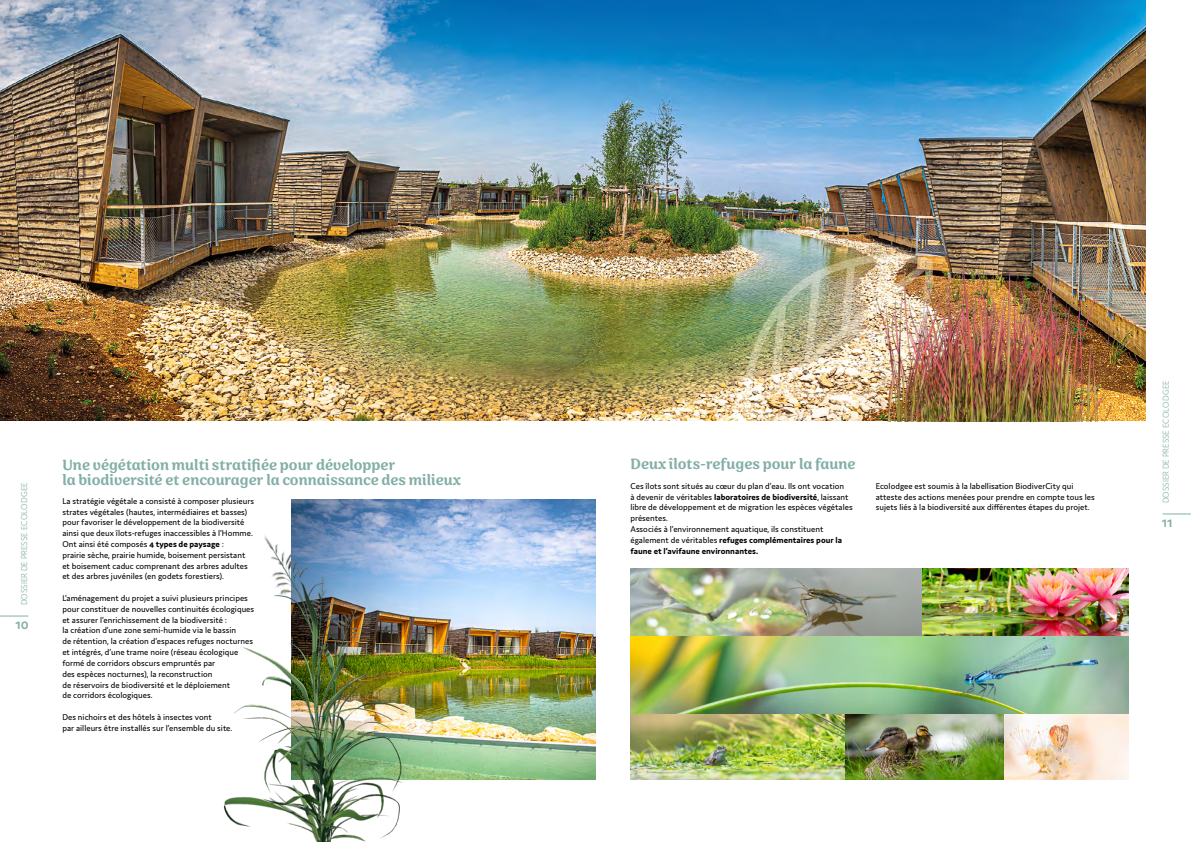
<style>
.page{position:relative;width:1191px;height:842px;background:#fff}
.page>*{position:absolute;margin:0;border:0;box-sizing:border-box;transform-origin:0 0}
.t1{font:500 17px/15px "Sirenia";color:#82afa7}
.t2{font:600 15px "Domus";color:#82afa7}
.t3{font:9px/10.8px "Domus";color:#000}
.t4{font:300 9px "Domus";color:#82afa7}
.s1{font-weight:700}
</style>
<div class="page">
<img style="left:291px;top:500px;width:304px;height:280px">
<img style="left:630px;top:635px;width:498px;height:145px">
<img style="left:630px;top:569px;width:498px;height:66px">
<svg style="left:1162px;top:513px;width:29px;height:1px"></svg>
<svg style="left:0;top:615px;width:28px;height:1px"></svg>
<img style="left:224px;top:519px;width:196px;height:323px">
<img style="left:0;top:0;width:1145px;height:421px">
<img style="left:741px;top:250px;width:194px;height:172px">
<img style="left:857px;top:209px;width:280px;height:212px">
<p class="t4" style="left:19px;top:605px;width:125px;rotate:-90deg">DOSSIER DE PRESSE ECOLODGEE</p>
<h2 class="t2" style="left:16px;top:616px;width:15px">10</h2>
<h1 class="t1" style="left:62px;top:458px;width:400px">Une végétation multi stratifiée pour développer<br>la biodiversité et encourager la connaissance des milieux</h1>
<p class="t3" style="left:62px;top:495px;width:193px">La stratégie végétale a consisté à composer plusieurs strates végétales (hautes, intermédiaires et basses) pour favoriser le développement de la biodiversité ainsi que deux îlots-refuges inaccessibles à l’Homme.<br>Ont ainsi été composés <span class="s1">4 types de paysage</span> :<br>prairie sèche, prairie humide, boisement persistant et boisement caduc comprenant des arbres adultes et des arbres juvéniles (en godets forestiers).</p>
<p class="t3" style="left:62px;top:593px;width:193px">L’aménagement du projet a suivi plusieurs principes pour constituer de nouvelles continuités écologiques et assurer l’enrichissement de la biodiversité :<br>la création d’une zone semi-humide via le bassin<br>de rétention, la création d’espaces refuges nocturnes et intégrés, d’une trame noire (réseau écologique formé de corridors obscurs empruntés par<br>des espèces nocturnes), la reconstruction<br>de réservoirs de biodiversité et le déploiement<br>de corridors écologiques.</p>
<p class="t3" style="left:62px;top:711px;width:171px">Des nichoirs et des hôtels à insectes vont<br>par ailleurs être installés sur l’ensemble du site.</p>
<h1 class="t1" style="left:630px;top:458px;width:226px">Deux îlots-refuges pour la faune</h1>
<p class="t3" style="left:630px;top:480px;width:224px">Ces îlots sont situés au cœur du plan d’eau. Ils ont vocation<br>à devenir de véritables <span class="s1">laboratoires de biodiversité</span>, laissant libre de développement et de migration les espèces végétales présentes.<br>Associés à l’environnement aquatique, ils constituent également de véritables <span class="s1">refuges complémentaires pour la faune et l’avifaune environnantes.</span></p>
<p class="t3" style="left:875px;top:480px;width:220px">Ecolodgee est soumis à la labellisation BiodiverCity qui atteste des actions menées pour prendre en compte tous les sujets liés à la biodiversité aux différentes étapes du projet.</p>
<p class="t4" style="left:1160px;top:503px;width:125px;rotate:-90deg">DOSSIER DE PRESSE ECOLODGEE</p>
<h2 class="t2" style="left:1161px;top:513px;width:12px">11</h2>
</div>
